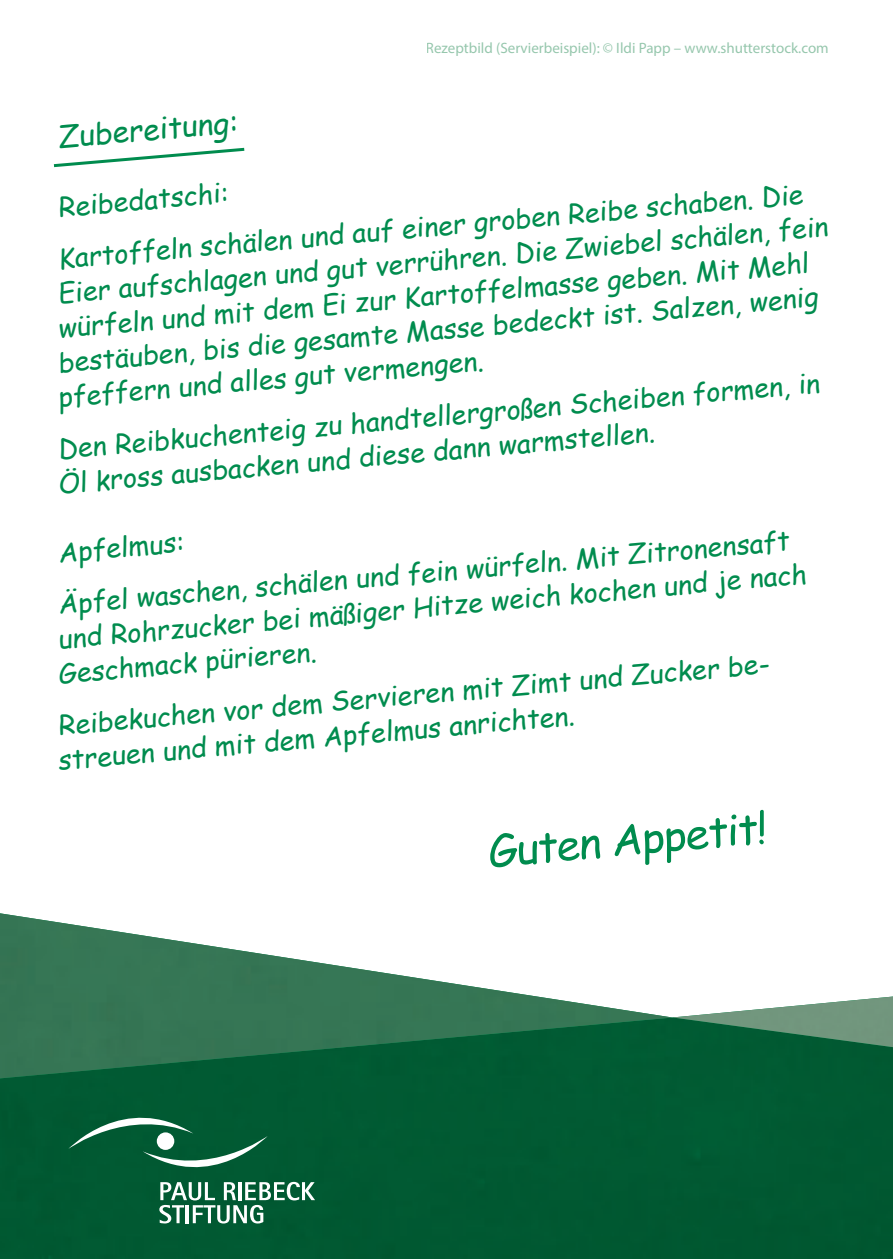
<style>
.page{position:relative;width:893px;height:1259px;background:#fff}
.page>*{position:absolute;margin:0;border:0;box-sizing:border-box;transform-origin:0 0}
.t1{font:30px "Comic Sans MS";color:#008c4e}
.t2{font:27px/34.5px "Comic Sans MS";color:#008c4e}
.t3{font:15px "Myriad Pro";color:#96c7ad}
</style>
<div class="page">
<svg style="left:53px;top:147px;width:192px;height:21px"></svg>
<svg style="left:490px;top:810px;width:274px;height:57px"></svg>
<div style="left:0;top:1047px;width:893px;height:212px;background:#015932"></div>
<svg style="left:68px;top:1117px;width:247px;height:106px;background:#216e4c"></svg>
<img style="left:0;top:913px;width:672px;height:165px">
<img style="left:672px;top:996px;width:221px;height:51px">
<p class="t3" style="left:426px;top:39px;width:404px">Rezeptbild (Servierbeispiel): © Ildi Papp – www.shutterstock.com</p>
<p class="t1" style="left:56px;top:115px;width:182px;rotate:-5deg">Zubereitung:</p>
<p class="t2" style="left:51px;top:181px;width:749px;line-height:51.6px;rotate:-5deg">Reibedatschi:<br>Kartoffeln schälen und auf einer groben Reibe schaben. Die</p>
<p class="t2" style="left:47px;top:276px;width:783px;text-indent:9px;rotate:-5deg">Eier aufschlagen und gut verrühren. Die Zwiebel schälen, fein würfeln und mit dem Ei zur Kartoffelmasse geben. Mit Mehl bestäuben, bis die gesamte Masse bedeckt ist. Salzen, wenig pfeffern und alles gut vermengen.</p>
<p class="t2" style="left:53px;top:431px;width:769px;rotate:-5deg">Den Reibkuchenteig zu handtellergroßen Scheiben formen, in<br>Öl kross ausbacken und diese dann warmstellen.</p>
<p class="t2" style="left:51px;top:526px;width:735px;line-height:51.6px;rotate:-5deg">Apfelmus:<br>Äpfel waschen, schälen und fein würfeln. Mit Zitronensaft</p>
<p class="t2" style="left:53px;top:621px;width:755px;rotate:-5deg">und Rohrzucker bei mäßiger Hitze weich kochen und je nach<br>Geschmack pürieren.</p>
<p class="t2" style="left:53px;top:708px;width:721px;rotate:-5deg">Reibekuchen vor dem Servieren mit Zimt und Zucker be&shy;streuen und mit dem Apfelmus anrichten.</p>
</div>
